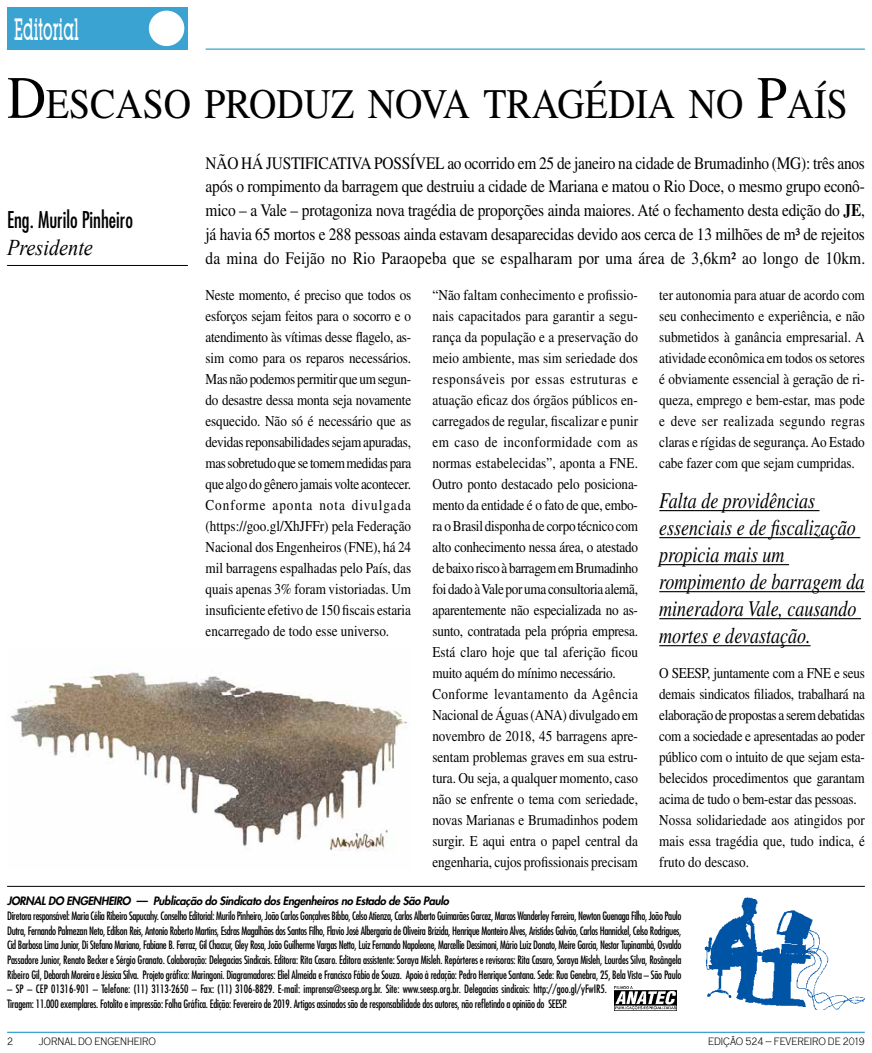
<style>
.page{position:relative;width:872px;height:1053px;background:#fff}
.page>*{position:absolute;margin:0;border:0;box-sizing:border-box;transform-origin:0 0}
.t1{font:42px "Times";color:#000;scale:.9 1}
.t2{font:500 30px "Lubalin Graph IT Cby BT";color:#fff;scale:.5 1}
.t3{font:italic 22.5px/27px "Times";color:#000;scale:.8 1}
.t4{font:condensed 22.5px "Futura";color:#000;scale:.9 1}
.t5{font:italic 22.5px "Times New Roman";color:#000;scale:.9 1}
.t6{font:17.5px/23.8px "Times";letter-spacing:.01em;color:#000;text-align:justify;scale:.88 1}
.t7{font:17.5px "Times";letter-spacing:-.015em;color:#000;scale:.88 1}
.t8{font:15px/21px "Times";letter-spacing:-.005em;color:#000;text-align:justify;scale:.88 1}
.t9{font:condensed 11.25px/14.6px "Futura";letter-spacing:-.02em;color:#000;text-align:justify;scale:.94 1}
.t10{font:italic 800 11.25px "Futura";letter-spacing:-.03em;color:#000}
.t11{font:300 11px "Copperplate Gothic";color:#000;scale:.75 1}
.s1{font-size:60px}
.s2{font-weight:700}
</style>
<div class="page">
<img style="left:704px;top:897px;width:160px;height:112px">
<img style="left:615px;top:986px;width:61px;height:24px">
<hr style="left:7px;top:886px;width:858px;height:1px;background:#000">
<div style="left:7px;top:7px;width:181px;height:43px;background:#3aa3d2"></div>
<div style="left:149px;top:11px;width:35px;height:35px;background:#fff;border-radius:50%"></div>
<hr style="left:206px;top:48px;width:659px;height:2px;background:#3aa3d2">
<hr style="left:7px;top:1031px;width:858px;height:1px;background:#3aa3d2">
<hr style="left:7px;top:265px;width:181px;height:1px;background:#000">
<hr style="left:659px;top:510px;width:160px;height:1px;background:#000">
<hr style="left:659px;top:537px;width:201px;height:1px;background:#000">
<hr style="left:659px;top:564px;width:130px;height:1px;background:#000">
<hr style="left:659px;top:591px;width:206px;height:1px;background:#000">
<hr style="left:659px;top:618px;width:202px;height:1px;background:#000">
<hr style="left:659px;top:645px;width:151px;height:1px;background:#000">
<img style="left:10px;top:672px;width:398px;height:179px">
<h2 class="t2" style="left:14px;top:11px;width:131px">Editorial</h2>
<h1 class="t1" style="left:7px;top:80px;width:935px"><span class="s1">D</span>ESCASO PRODUZ NOVA TRAGÉDIA NO <span class="s1">P</span>AÍS</h1>
<p class="t7" style="left:206px;top:153px;width:203px">Não há jus tificativa poss</p>
<p class="t6" style="left:206px;top:151px;width:751px;text-indent:205px">ível ao ocorrido em 25 de janeiro na cidade de Brumadinho (MG): três anos após o rompimento da barragem que destruiu a cidade de Mariana e matou o Rio Doce, o mesmo grupo econô&shy;mico – a Vale – protagoniza nova tragédia de proporções ainda maiores. Até o fechamento desta edição do <span class="s2">JE</span>, já havia 65 mortos e 288 pessoas ainda estavam desaparecidas devido aos cerca de 13 milhões de m³ de rejeitos da mina do Feijão no Rio Paraopeba que se espalharam por uma área de 3,6km² ao longo de 10km.</p>
<h3 class="t4" style="left:7px;top:206px;width:141px">Eng. Murilo Pinheiro</h3>
<h3 class="t5" style="left:7px;top:232px;width:97px">Presidente</h3>
<p class="t8" style="left:206px;top:284px;width:235px">Neste momento, é preciso que todos os esforços sejam feitos para o socorro e o atendimento às vítimas desse flagelo, as&shy;sim como para os reparos necessários.<br>Mas não podemos permitir que um segun&shy;do desastre dessa monta seja novamente esquecido. Não só é necessário que as devidas reponsabilidades sejam apuradas, mas sobretudo que se tomem medidas para que algo do gênero jamais volte acontecer.<br>Conforme aponta nota divulgada (https://goo.gl/XhJFFr) pela Federação Nacional dos Engenheiros (FNE), há 24 mil barragens espalhadas pelo País, das quais apenas 3% foram vistoriadas. Um insuficiente efetivo de 150 fiscais estaria encarregado de todo esse universo.</p>
<p class="t8" style="left:432px;top:284px;width:235px;text-align:left">“Não faltam conhecimento e profissio&shy;nais capacitados para garantir a segu&shy;rança da população e a preservação do meio ambiente, mas sim seriedade dos responsáveis por essas estruturas e atuação eficaz dos órgãos públicos en&shy;carregados de regular, fiscalizar e punir em caso de inconformidade com as normas estabelecidas”, aponta a FNE.<br>Outro ponto destacado pelo posiciona&shy;mento da entidade é o fato de que, embo&shy;ra o Brasil disponha de corpo técnico com alto conhecimento nessa área, o atestado de baixo risco à barragem em Brumadinho foi dado à Vale por uma consultoria alemã, aparentemente não especializada no as&shy;sunto, contratada pela própria empresa.<br>Está claro hoje que tal aferição ficou muito aquém do mínimo necessário.<br>Conforme levantamento da Agência Nacional de Águas (ANA) divulgado em novembro de 2018, 45 barragens apre&shy;sentam problemas graves em sua estru&shy;tura. Ou seja, a qualquer momento, caso não se enfrente o tema com seriedade, novas Marianas e Brumadinhos podem surgir. E aqui entra o papel central da engenharia, cujos profissionais precisam</p>
<p class="t8" style="left:659px;top:284px;width:235px">ter autonomia para atuar de acordo com seu conhecimento e experiência, e não submetidos à ganância empresarial. A atividade econômica em todos os setores é obviamente essencial à geração de ri&shy;queza, emprego e bem-estar, mas pode e deve ser realizada segundo regras claras e rígidas de segurança. Ao Estado cabe fazer com que sejam cumpridas.</p>
<h3 class="t3" style="left:659px;top:487px;width:258px">Falta de providências essenciais e de fiscalização propicia mais um rompimento de barragem da mineradora Vale, causando mortes e devastação.</h3>
<p class="t8" style="left:659px;top:662px;width:235px;text-align:left">O SEESP, juntamente com a FNE e seus demais sindicatos filiados, trabalhará na elaboração de propostas a serem debatidas com a sociedade e apresentadas ao poder público com o intuito de que sejam esta&shy;belecidos procedimentos que garantam acima de tudo o bem-estar das pessoas.<br>Nossa solidariedade aos atingidos por mais essa tragédia que, tudo indica, é fruto do descaso.</p>
<p class="t10" style="left:7px;top:893px;width:443px">JORNAL DO ENGENHEIRO — Publicação do Sindicato dos Engenheiros no Estado de São Paulo</p>
<p class="t9" style="left:7px;top:908px;width:719px">Diretora responsável: Maria Célia Ribeiro Sapucahy. Conselho Editorial: Murilo Pinheiro, João Carlos Gonçalves Bibbo, Celso Atienza, Carlos Alberto Guimarães Garcez, Marcos Wanderley Ferreira, Newton Guenaga Filho, João Paulo Dutra, Fernando Palmezan Neto, Edilson Reis, Antonio Roberto Martins, Esdras Magalhães dos Santos Filho, Flavio José Albergaria de Oliveira Brízida, Henrique Monteiro Alves, Aristides Galvão, Carlos Hannickel, Celso Rodrigues, Cid Barbosa Lima Junior, Di Stefano Mariano, Fabiane B. Ferraz, Gil Chaccur, Gley Rosa, João Guilherme Vargas Netto, Luiz Fernando Napoleone, Marcellie Dessimoni, Mário Luiz Donato, Meire Garcia, Nestor Tupinambá, Osvaldo Passadore Junior, Renato Becker e Sérgio Granato. Colaboração: Delegacias Sindicais. Editora: Rita Casaro. Editora assistente: Soraya Misleh. Repórteres e revisoras: Rita Casaro, Soraya Misleh, Lourdes Silva, Rosângela Ribeiro Gil, Deborah Moreira e Jéssica Silva. Projeto gráfico: Maringoni. Diagramadores: Eliel Almeida e Francisco Fábio de Souza. Apoio à redação: Pedro Henrique Santana. Sede: Rua Genebra, 25, Bela Vista – São Paulo</p>
<p class="t9" style="left:7px;top:981px;width:639px">– SP – CEP 01316-901 – Telefone: (11) 3113-2650 – Fax: (11) 3106-8829. E-mail: imprensa@seesp.org.br. Site: www.seesp.org.br. Delegacias sindicais: http://goo.gl/yFwIR5.<br>Tiragem: 11.000 exemplares. Fotolito e impressão: Folha Gráfica. Edição: Fevereiro de 2019. Artigos assinados são de responsabilidade dos autores, não refletindo a opinião do SEESP.</p>
<p class="t11" style="left:7px;top:1035px;width:9px">2</p>
<p class="t11" style="left:39px;top:1035px;width:143px">JORNAL DO ENGENHEIRO</p>
<p class="t11" style="left:708px;top:1035px;width:210px">EDIÇÃO 524 – FEVEREIRO DE 2019</p>
</div>
